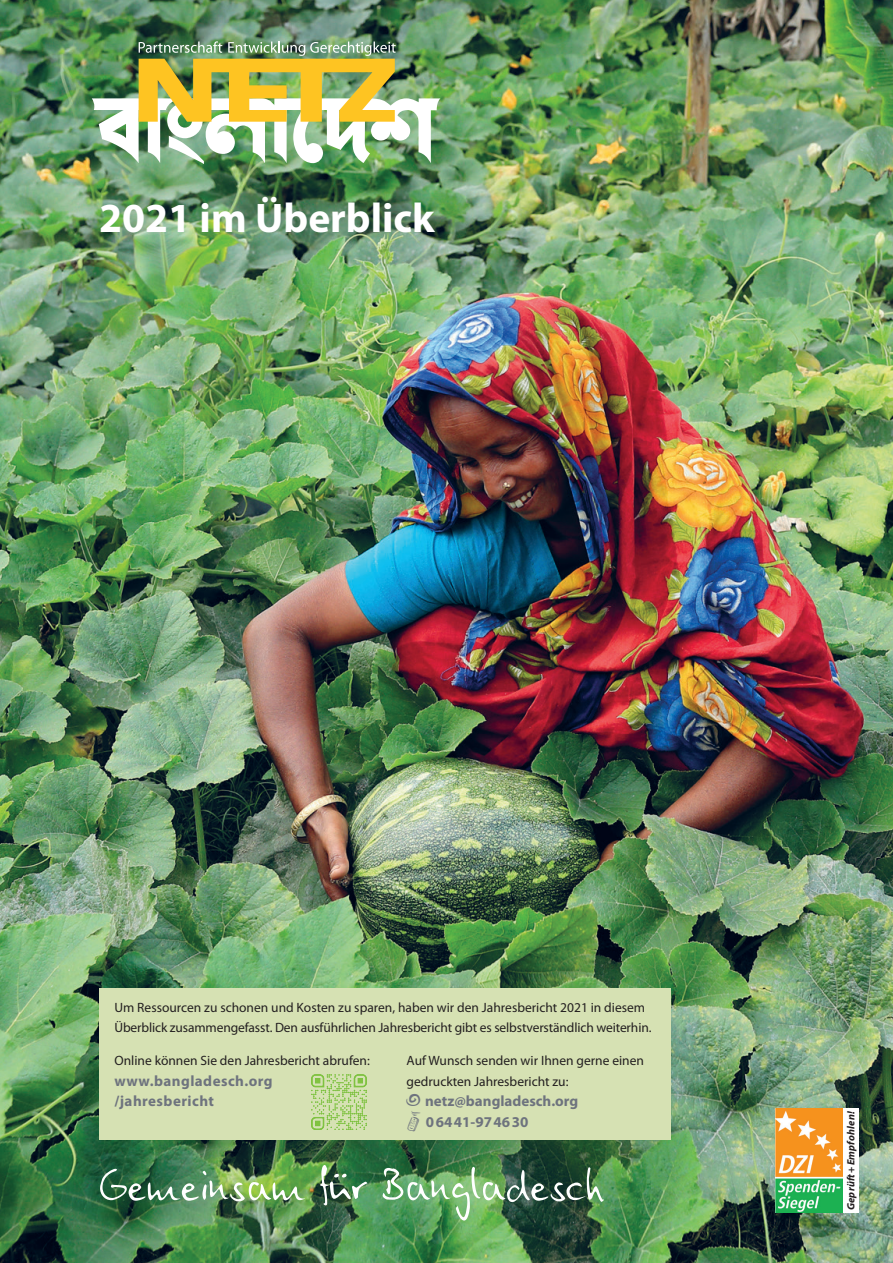
<style>
.page{position:relative;width:893px;height:1263px;background:#fff}
.page>*{position:absolute;margin:0;border:0;box-sizing:border-box;transform-origin:0 0}
.t1{font:51px "Ego Com";color:#fff}
.t2{font:700 41.55px "Myriad Pro";color:#fff}
.t3{font:700 15px/20.5px "Myriad Pro";color:#6e737e}
.t4{font:700 15px/20.5px "Myriad Pro";letter-spacing:.03em;color:#6e737e}
.t5{font:13.5px/20.5px "Myriad Pro";color:#231f20}
.t6{font:italic 700 10.5px "Myriad Pro";letter-spacing:.02em;color:#231f20}
.s1{font-family:"Banglapixn";font-weight:400;font-size:18px}
.s2{font-family:"Banglapixn";font-weight:400;font-size:24px}
</style>
<div class="page">
<img style="left:0;top:0;width:893px;height:1263px">
<img style="left:92px;top:41px;width:348px;height:123px">
<img style="left:776px;top:1108px;width:68px;height:104px">
<div style="left:844px;top:1108px;width:15px;height:104px;background:#fff"></div>
<div style="left:99px;top:989px;width:571px;height:151px;background:#d6e1b3"></div>
<img style="left:311px;top:1074px;width:56px;height:56px">
<h2 class="t2" style="left:99px;top:191px;width:337px">2021 im Überblick</h2>
<p class="t5" style="left:114px;top:996px;width:539px">Um Ressourcen zu schonen und Kosten zu sparen, haben wir den Jahresbericht 2021 in diesem<br>Überblick zusammengefasst. Den ausführlichen Jahresbericht gibt es selbstverständlich weiterhin.</p>
<p class="t5" style="left:114px;top:1050px;width:257px">Online können Sie den Jahresbericht abrufen:</p>
<p class="t4" style="left:114px;top:1070px;width:160px">www.bangladesch.org /jahresbericht</p>
<p class="t5" style="left:407px;top:1050px;width:239px">Auf Wunsch senden wir Ihnen gerne einen gedruckten Jahresbericht zu:</p>
<p class="t3" style="left:407px;top:1090px;width:173px"><span class="s1">@</span> netz@bangladesch.org <span class="s2">\</span> 06441-974630</p>
<h1 class="t1" style="left:99px;top:1152px;width:506px">Gemeinsam für Bangladesch</h1>
<p class="t6" style="left:844px;top:1210px;width:101px;rotate:-90deg">Geprüft+Empfohlen!</p>
</div>
